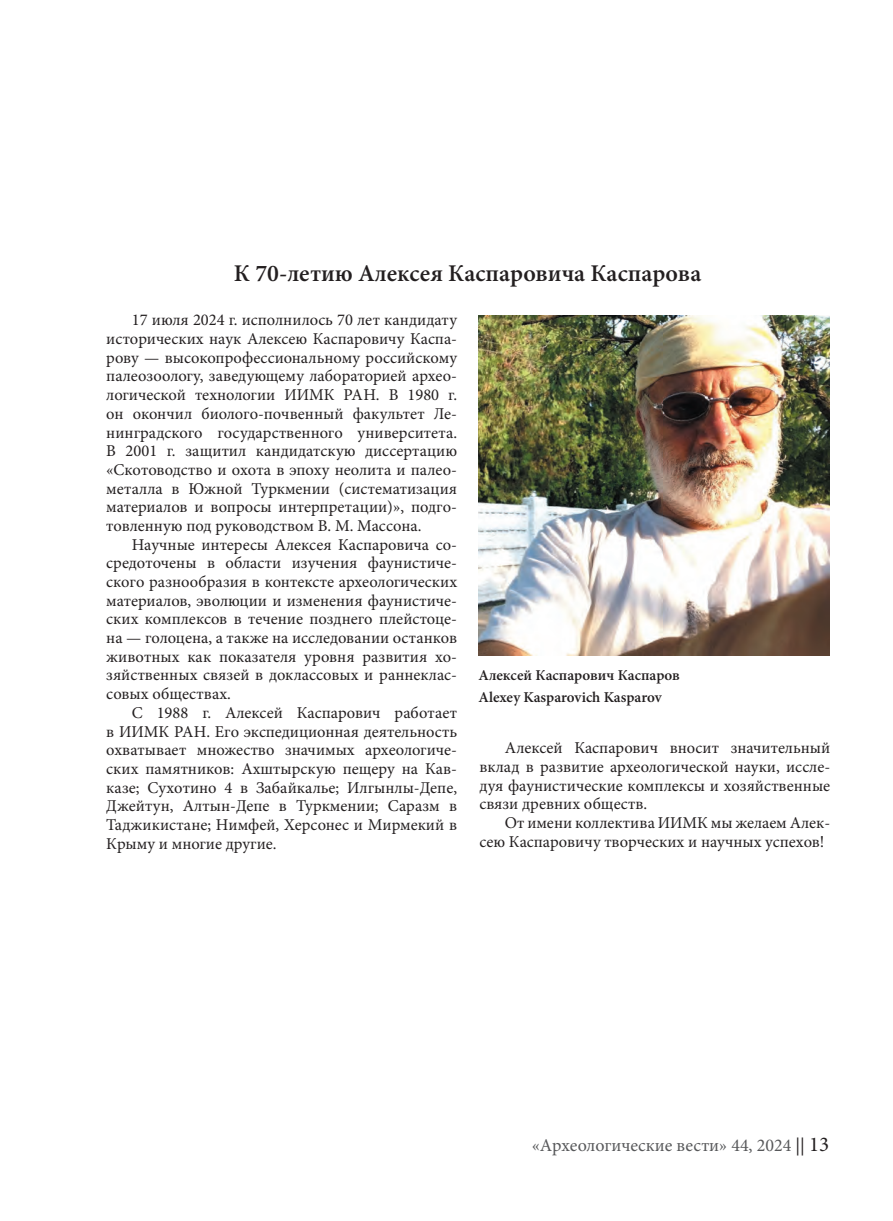
<style>
.page{position:relative;width:893px;height:1221px;background:#fff}
.page>*{position:absolute;margin:0;border:0;box-sizing:border-box;transform-origin:0 0}
.Заголовок_статьи{font:600 24px "Minion Pro";color:#231f20}
.t1{font:18px "Minion Pro";color:#57585a}
.Текст{font:16.5px/18.8px "Minion Pro";color:#231f20;text-align:justify}
.Подписи{font:600 15px "Minion Pro";color:#231f20}
.s1{color:#231f20}
.s2{font-size:21px;color:#231f20}
</style>
<div class="page">
<img style="left:478px;top:315px;width:351px;height:341px">
<p class="Заголовок_статьи" style="left:234px;top:256px;width:469px">К 70-летию Алексея Каспаровича Каспарова</p>
<p class="Текст" style="left:106px;top:311px;width:352px;text-indent:26px">17 июля 2024 г. исполнилось 70 лет кандидату исторических наук Алексею Каспаровичу Каспа&shy;рову — высокопрофессиональному российскому палеозоологу, заведующему лабораторией архео&shy;логической технологии ИИМК РАН. В 1980 г. он окончил биолого-почвенный факультет Ле&shy;нинградского государственного университета.<br>В 2001 г. защитил кандидатскую диссертацию «Скотоводство и охота в эпоху неолита и палео&shy;металла в Южной Туркмении (систематизация материалов и вопросы интерпретации)», подго&shy;товленную под руководством В. М. Массона.</p>
<p class="Текст" style="left:106px;top:535px;width:352px;text-indent:26px">Научные интересы Алексея Каспаровича со&shy;средоточены в области изучения фаунистиче&shy;ского разнообразия в контексте археологических материалов, эволюции и изменения фаунистиче&shy;ских комплексов в течение позднего плейстоце&shy;на — голоцена, а также на исследовании останков животных как показателя уровня развития хо&shy;зяйственных связей в доклассовых и раннеклас&shy;совых обществах.</p>
<p class="Текст" style="left:106px;top:703px;width:352px;text-indent:26px">С 1988 г. Алексей Каспарович работает в ИИМК РАН. Его экспедиционная деятельность охватывает множество значимых археологиче&shy;ских памятников: Ахштырскую пещеру на Кав&shy;казе; Сухотино 4 в Забайкалье; Илгынлы-Депе, Джейтун, Алтын-Депе в Туркмении; Саразм в Таджикистане; Нимфей, Херсонес и Мирмекий в Крыму и многие другие.</p>
<p class="Подписи" style="left:478px;top:664px;width:203px">Алексей Каспарович Каспаров</p>
<p class="Подписи" style="left:478px;top:687px;width:185px">Alexey Kasparovich Kasparov</p>
<p class="Текст" style="left:479px;top:738px;width:352px;text-indent:26px">Алексей Каспарович вносит значительный вклад в развитие археологической науки, иссле&shy;дуя фаунистические комплексы и хозяйственные связи древних обществ.</p>
<p class="Текст" style="left:479px;top:813px;width:352px;text-indent:26px">От имени коллектива ИИМК мы желаем Алек&shy;сею Каспаровичу творческих и научных успехов!</p>
<p class="t1" style="left:532px;top:1133px;width:299px">«Археологические вести» 44, 2024 <span class="s1">||</span> <span class="s2">13</span></p>
</div>
